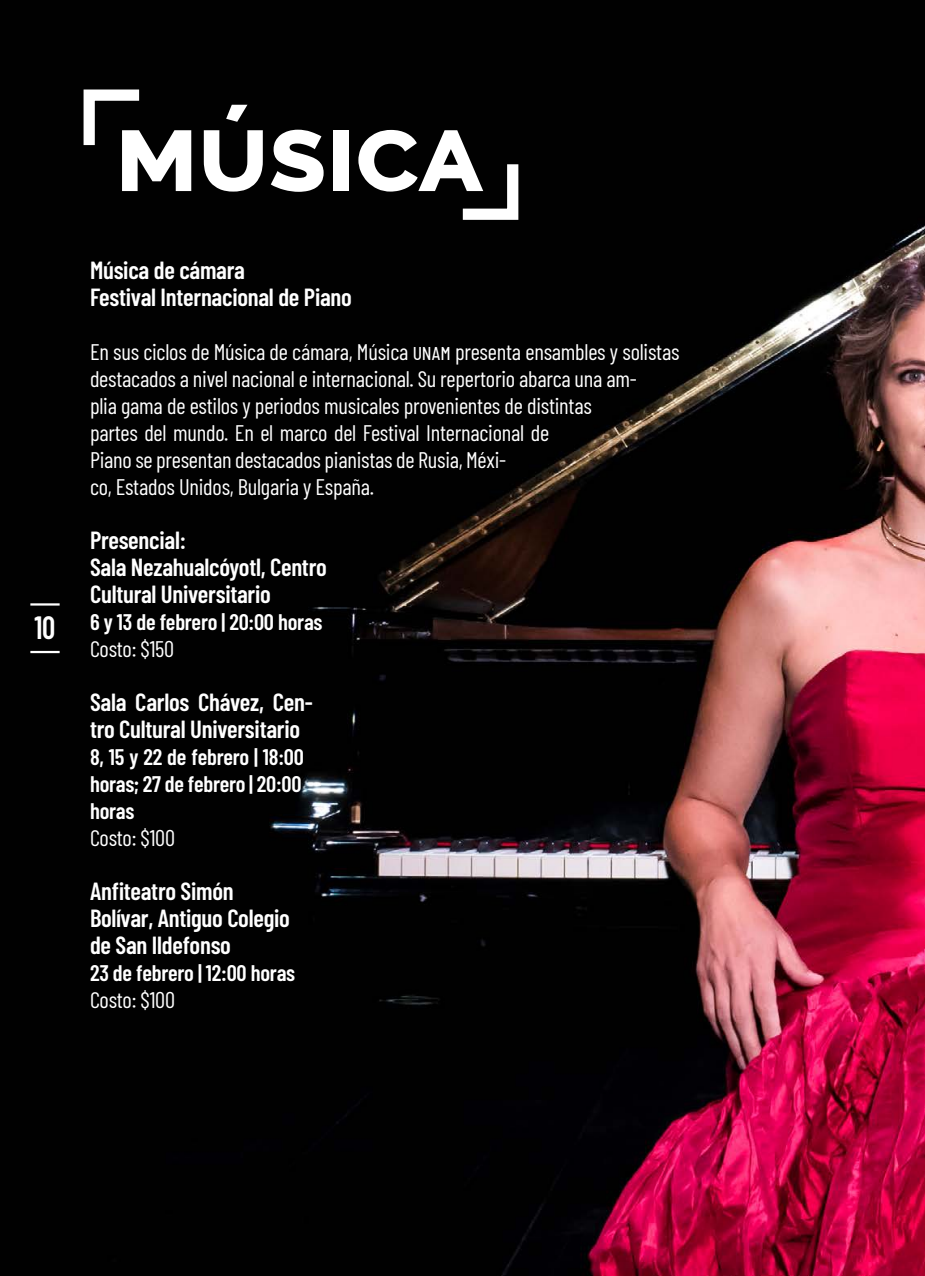
<style>
.page{position:relative;width:925px;height:1276px;background:#fff}
.page>*{position:absolute;margin:0;border:0;box-sizing:border-box;transform-origin:0 0}
.t1{font:800 108px "Raleway";color:#fff}
.t2{font:600 32.18px "Barlow Condensed";color:#fff;scale:.91 1}
.t3{font:600 24.75px/27px "Barlow Condensed";letter-spacing:-.01em;color:#fff}
.t4{font:22.5px/27px "Barlow Condensed";letter-spacing:-.01em;color:#fff}
.t5{font:600 22.5px/27px "Barlow Condensed";letter-spacing:-.01em;color:#fff;text-align:justify}
</style>
<div class="page">
<img style="left:0;top:0;width:925px;height:1276px">
<hr style="left:30px;top:603px;width:30px;height:2px;background:#fff">
<hr style="left:30px;top:651px;width:30px;height:2px;background:#fff">
<svg style="left:78px;top:84px;width:72px;height:72px"></svg>
<svg style="left:451px;top:153px;width:73px;height:72px"></svg>
<h2 class="t2" style="left:35px;top:605px;width:24px">10</h2>
<h1 class="t1" style="left:221px;top:84px;width:31px">´</h1>
<h1 class="t1" style="left:115px;top:92px;width:369px">musica</h1>
<p class="t3" style="left:90px;top:255px;width:263px">Música de cámara<br>Festival Internacional de Piano</p>
<p class="t4" style="left:90px;top:337px;width:591px">En sus ciclos de Música de cámara, Música unam presenta ensambles y solistas destacados a nivel nacional e internacional. Su repertorio abarca una am-<br>plia gama de estilos y periodos musicales provenientes de distintas<br>partes del mundo. En el marco del Festival Internacional de<br>Piano se presentan destacados pianistas de Rusia, Méxi-<br>co, Estados Unidos, Bulgaria y España.</p>
<p class="t3" style="left:90px;top:525px;width:238px">Presencial:<br>Sala Nezahualcóyotl, Centro<br>Cultural Universitario</p>
<p class="t5" style="left:90px;top:607px;width:234px">6 y 13 de febrero | 20:00 horas</p>
<p class="t4" style="left:90px;top:634px;width:86px">Costo: $150</p>
<p class="t3" style="left:90px;top:687px;width:224px">Sala Carlos Chávez, Cen&shy;tro Cultural Universitario</p>
<p class="t5" style="left:90px;top:742px;width:215px">8, 15 y 22 de febrero | 18:00 horas; 27 de febrero | 20:00 horas</p>
<p class="t4" style="left:90px;top:823px;width:86px">Costo: $100</p>
<p class="t3" style="left:90px;top:876px;width:201px">Anfiteatro Simón<br>Bolívar, Antiguo Colegio de San Ildefonso</p>
<p class="t5" style="left:90px;top:958px;width:207px">23 de febrero | 12:00 horas</p>
<p class="t4" style="left:90px;top:985px;width:86px">Costo: $100</p>
</div>
